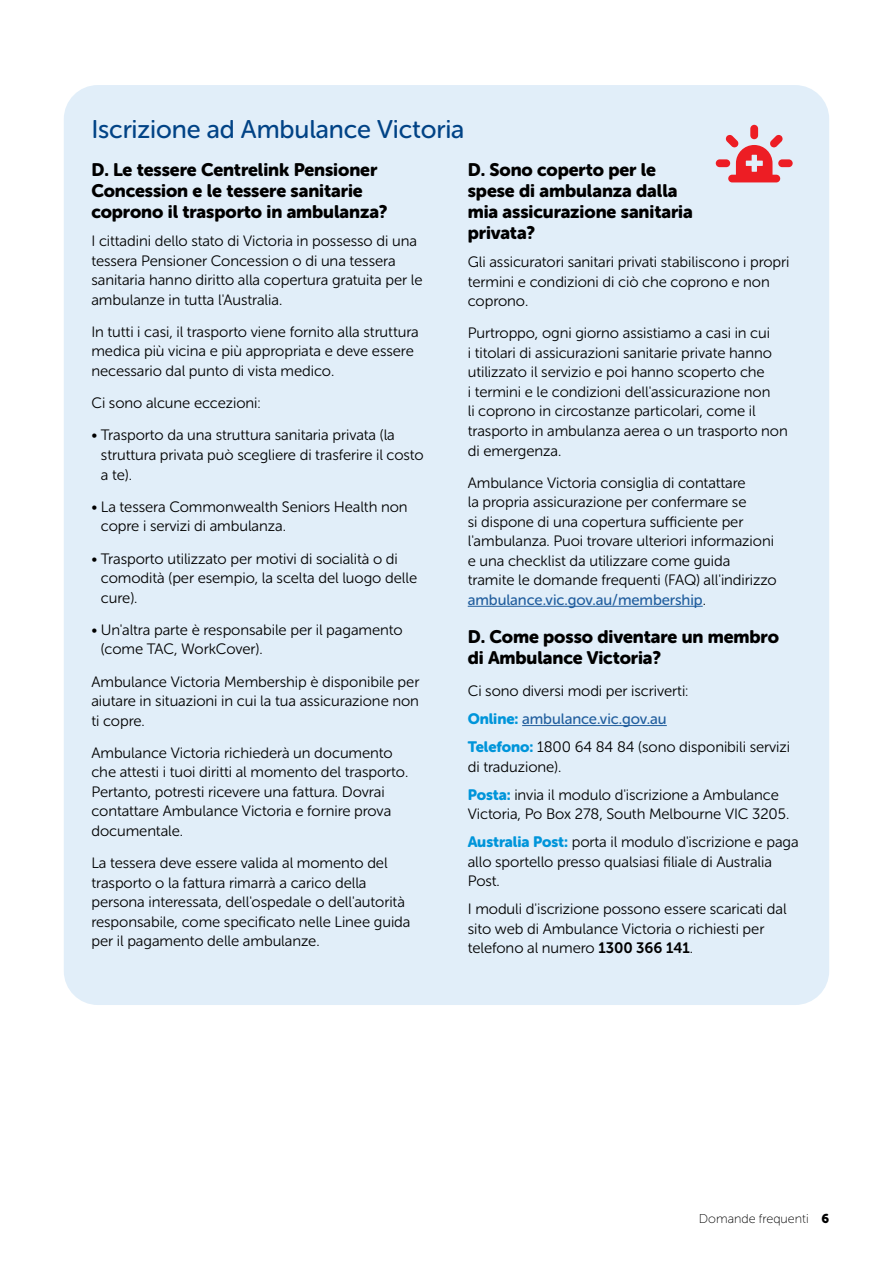
<style>
.page{position:relative;width:893px;height:1263px;background:#fff}
.page>*{position:absolute;margin:0;border:0;box-sizing:border-box;transform-origin:0 0}
.t1{font:25.5px "Museo Sans Rounded 500";letter-spacing:-.005em;color:#014386}
.t2{font:18px/21px "Museo Sans Rounded 900";letter-spacing:-.005em;color:#000}
.t3{font:15px/19.5px "Museo Sans Rounded 300";letter-spacing:-.005em;color:#000}
.t4{font:15px "Museo Sans Rounded 500";letter-spacing:-.005em;color:#215e9e}
.t5{font:12.75px "Museo Sans Rounded 100";color:#000}
.s1{font-family:"Museo Sans Rounded 300";color:#000}
.s2{font-family:"Museo Sans Rounded 900";color:#0095da}
.s3{font-family:"Museo Sans Rounded 700"}
.s4{font-family:"Museo Sans Rounded 900"}
</style>
<div class="page">
<div style="left:64px;top:85px;width:765px;height:920px;background:#e1eef9;border-radius:34px"></div>
<hr style="left:468px;top:606px;width:235px;height:1px;background:#215e9e">
<hr style="left:522px;top:725px;width:145px;height:1px;background:#215e9e">
<div style="left:750px;top:125px;width:8px;height:14px;background:#ed1d24;border-radius:4px"></div>
<div style="left:716px;top:159px;width:14px;height:8px;background:#ed1d24;border-radius:4px"></div>
<div style="left:778px;top:159px;width:15px;height:8px;background:#ed1d24;border-radius:4px"></div>
<svg style="left:725px;top:135px;width:58px;height:47px"></svg>
<h1 class="t1" style="left:91px;top:115px;width:375px">Iscrizione ad Ambulance Victoria</h1>
<p class="t2" style="left:91px;top:159px;width:298px">D. Le tessere Centrelink Pensioner<br>Concession e le tessere sanitarie coprono il trasporto in ambulanza?</p>
<p class="t3" style="left:91px;top:231px;width:333px">I cittadini dello stato di Victoria in possesso di una tessera Pensioner Concession o di una tessera sanitaria hanno diritto alla copertura gratuita per le ambulanze in tutta l'Australia.</p>
<p class="t3" style="left:91px;top:322px;width:329px">In tutti i casi, il trasporto viene fornito alla struttura medica più vicina e più appropriata e deve essere necessario dal punto di vista medico.</p>
<p class="t3" style="left:91px;top:393px;width:171px">Ci sono alcune eccezioni:</p>
<p class="t3" style="left:101px;top:426px;width:324px;text-indent:-10px">• Trasporto da una struttura sanitaria privata (la struttura privata può scegliere di trasferire il costo a te).</p>
<p class="t3" style="left:101px;top:497px;width:308px;text-indent:-10px">• La tessera Commonwealth Seniors Health non copre i servizi di ambulanza.</p>
<p class="t3" style="left:101px;top:549px;width:318px;text-indent:-10px">• Trasporto utilizzato per motivi di socialità o di comodità (per esempio, la scelta del luogo delle cure).</p>
<p class="t3" style="left:101px;top:620px;width:303px;text-indent:-10px">• Un'altra parte è responsabile per il pagamento (come TAC, WorkCover).</p>
<p class="t3" style="left:91px;top:672px;width:329px;text-align:justify">Ambulance Victoria Membership è disponibile per aiutare in situazioni in cui la tua assicurazione non ti copre.</p>
<p class="t3" style="left:91px;top:743px;width:318px">Ambulance Victoria richiederà un documento che attesti i tuoi diritti al momento del trasporto.<br>Pertanto, potresti ricevere una fattura. Dovrai contattare Ambulance Victoria e fornire prova documentale.</p>
<p class="t3" style="left:91px;top:853px;width:321px">La tessera deve essere valida al momento del trasporto o la fattura rimarrà a carico della persona interessata, dell'ospedale o dell'autorità responsabile, come specificato nelle Linee guida per il pagamento delle ambulanze.</p>
<p class="t2" style="left:468px;top:159px;width:226px">D. Sono coperto per le spese di ambulanza dalla mia assicurazione sanitaria privata?</p>
<p class="t3" style="left:468px;top:252px;width:323px">Gli assicuratori sanitari privati stabiliscono i propri termini e condizioni di ciò che coprono e non coprono.</p>
<p class="t3" style="left:468px;top:324px;width:322px">Purtroppo, ogni giorno assistiamo a casi in cui<br>i titolari di assicurazioni sanitarie private hanno utilizzato il servizio e poi hanno scoperto che<br>i termini e le condizioni dell'assicurazione non<br>li coprono in circostanze particolari, come il trasporto in ambulanza aerea o un trasporto non di emergenza.</p>
<p class="t3" style="left:468px;top:473px;width:310px">Ambulance Victoria consiglia di contattare<br>la propria assicurazione per confermare se<br>si dispone di una copertura sufficiente per l'ambulanza. Puoi trovare ulteriori informazioni e una checklist da utilizzare come guida tramite le domande frequenti (FAQ) all'indirizzo</p>
<p class="t4" style="left:468px;top:591px;width:240px">ambulance.vic.gov.au/membership<span class="s1">.</span></p>
<p class="t2" style="left:468px;top:626px;width:313px">D. Come posso diventare un membro di Ambulance Victoria?</p>
<p class="t3" style="left:468px;top:681px;width:222px">Ci sono diversi modi per iscriverti:</p>
<p class="t4" style="left:468px;top:711px;width:201px"><span class="s2">Online:</span> ambulance.vic.gov.au</p>
<p class="t3" style="left:468px;top:737px;width:324px"><span class="s2">Telefono:</span> 1800 64 84 84 (sono disponibili servizi di traduzione).</p>
<p class="t3" style="left:468px;top:785px;width:323px"><span class="s2">Posta:</span> invia il modulo d'iscrizione a Ambulance<br>Victoria, Po Box 278, South Melbourne VIC 3205.</p>
<p class="t3" style="left:468px;top:832px;width:332px"><span class="s2">Australia Post:</span> porta il modulo d'iscrizione e paga allo sportello presso qualsiasi filiale di Australia<br>Post.</p>
<p class="t3" style="left:468px;top:899px;width:320px">I moduli d'iscrizione possono essere scaricati dal sito web di Ambulance Victoria o richiesti per telefono al numero <span class="s3">1300 366 141</span>.</p>
<p class="t5" style="left:699px;top:1211px;width:132px">Domande frequenti <span class="s4">6</span></p>
</div>
